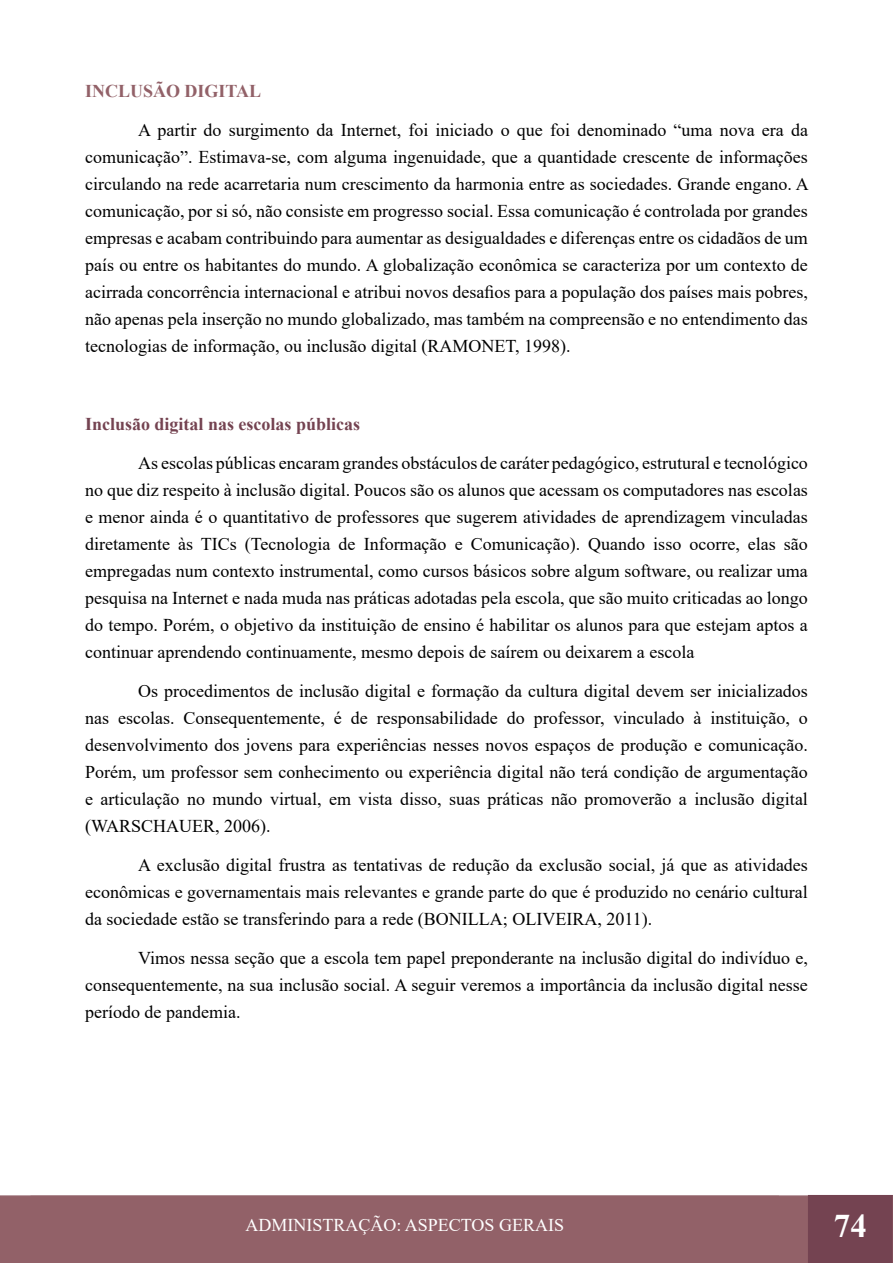
<style>
.page{position:relative;width:893px;height:1263px;background:#fff}
.page>*{position:absolute;margin:0;border:0;box-sizing:border-box;transform-origin:0 0}
.t1{font:700 33px "Times New Roman";color:#fff}
.t2{font:18px/27px "Times New Roman";color:#000;text-align:justify}
.t3{font:700 18px "Times New Roman";color:#744351}
.t4{font:18px "Times New Roman";color:#fff}
.t5{font:700 18px "Times New Roman";color:#926168}
</style>
<div class="page">
<div style="left:0;top:1195px;width:810px;height:68px;background:#926168;border:2px solid #926168"></div>
<div style="left:809px;top:1196px;width:83px;height:66px;background:#744351"></div>
<div style="left:808px;top:1195px;width:85px;height:68px;border:2px solid #744351"></div>
<svg style="left:892px;top:1195px;width:1px;height:68px"></svg>
<p class="t5" style="left:85px;top:78px;width:178px">INCLUSÃO DIGITAL</p>
<p class="t2" style="left:85px;top:116px;width:725px;text-indent:53px">A partir do surgimento da Internet, foi iniciado o que foi denominado “uma nova era da comunicação”. Estimava-se, com alguma ingenuidade, que a quantidade crescente de informações circulando na rede acarretaria num crescimento da harmonia entre as sociedades. Grande engano. A comunicação, por si só, não consiste em progresso social. Essa comunicação é controlada por grandes empresas e acabam contribuindo para aumentar as desigualdades e diferenças entre os cidadãos de um país ou entre os habitantes do mundo. A globalização econômica se caracteriza por um contexto de acirrada concorrência internacional e atribui novos desafios para a população dos países mais pobres, não apenas pela inserção no mundo globalizado, mas também na compreensão e no entendimento das tecnologias de informação, ou inclusão digital (RAMONET, 1998).</p>
<p class="t3" style="left:85px;top:411px;width:277px">Inclusão digital nas escolas públicas</p>
<p class="t2" style="left:85px;top:449px;width:724px;text-indent:53px">As escolas públicas encaram grandes obstáculos de caráter pedagógico, estrutural e tecnológico no que diz respeito à inclusão digital. Poucos são os alunos que acessam os computadores nas escolas e menor ainda é o quantitativo de professores que sugerem atividades de aprendizagem vinculadas diretamente às TICs (Tecnologia de Informação e Comunicação). Quando isso ocorre, elas são empregadas num contexto instrumental, como cursos básicos sobre algum software, ou realizar uma pesquisa na Internet e nada muda nas práticas adotadas pela escola, que são muito criticadas ao longo do tempo. Porém, o objetivo da instituição de ensino é habilitar os alunos para que estejam aptos a continuar aprendendo continuamente, mesmo depois de saírem ou deixarem a escola</p>
<p class="t2" style="left:85px;top:677px;width:724px;text-indent:53px">Os procedimentos de inclusão digital e formação da cultura digital devem ser inicializados nas escolas. Consequentemente, é de responsabilidade do professor, vinculado à instituição, o desenvolvimento dos jovens para experiências nesses novos espaços de produção e comunicação.<br>Porém, um professor sem conhecimento ou experiência digital não terá condição de argumentação e articulação no mundo virtual, em vista disso, suas práticas não promoverão a inclusão digital (WARSCHAUER, 2006).</p>
<p class="t2" style="left:85px;top:851px;width:724px;text-indent:53px">A exclusão digital frustra as tentativas de redução da exclusão social, já que as atividades econômicas e governamentais mais relevantes e grande parte do que é produzido no cenário cultural da sociedade estão se transferindo para a rede (BONILLA; OLIVEIRA, 2011).</p>
<p class="t2" style="left:85px;top:944px;width:724px;text-indent:53px">Vimos nessa seção que a escola tem papel preponderante na inclusão digital do indivíduo e, consequentemente, na sua inclusão social. A seguir veremos a importância da inclusão digital nesse período de pandemia.</p>
<p class="t4" style="left:245px;top:1212px;width:320px">ADMINISTRAÇÃO: ASPECTOS GERAIS</p>
<h1 class="t1" style="left:834px;top:1202px;width:34px">74</h1>
</div>
